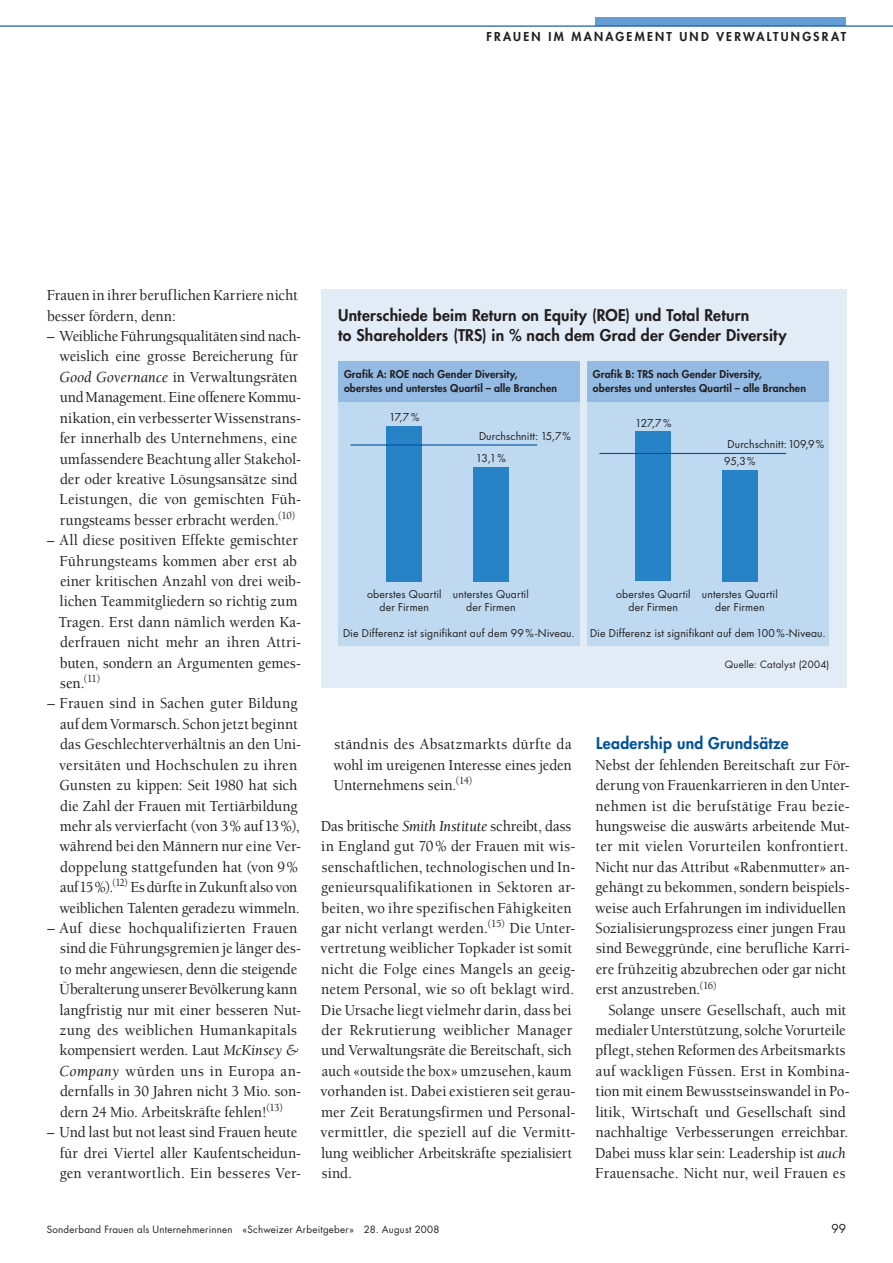
<style>
.page{position:relative;width:893px;height:1263px;background:#fff}
.page>*{position:absolute;margin:0;border:0;box-sizing:border-box;transform-origin:0 0}
.t1{font:500 15.75px/20.4px "Berkeley Std";color:#231f20;scale:.94 1}
.t2{font:800 15.75px/20.4px "Futura Std";letter-spacing:.015em;color:#231f20}
.t3{font:800 15.75px "Futura Std";letter-spacing:.015em;color:#01519b}
.t4{font:800 12px "Futura Std";letter-spacing:.185em;color:#231f20}
.t5{font:12px "Futura Std";color:#231f20}
.t6{font:10.5px/12.8px "Futura Std";letter-spacing:.01em;color:#231f20;text-align:center}
.t7{font:800 10.5px/14.2px "Futura Std";letter-spacing:.015em;color:#231f20}
.t8{font:9.75px "Futura Std";letter-spacing:.025em;color:#231f20}
.s1{font-weight:400;font-style:italic}
</style>
<div class="page">
<div style="left:595px;top:17px;width:251px;height:9px;background:#639dd4"></div>
<hr style="left:0;top:26px;width:893px;height:1px;background:#01519b">
<div style="left:321px;top:289px;width:525px;height:399px;background:#e1ecf7"></div>
<div style="left:338px;top:402px;width:242px;height:244px;background:#bed9f0"></div>
<div style="left:338px;top:361px;width:242px;height:41px;background:#94bbe3"></div>
<div style="left:587px;top:402px;width:242px;height:244px;background:#bed9f0"></div>
<div style="left:587px;top:361px;width:242px;height:41px;background:#94bbe3"></div>
<div style="left:387px;top:426px;width:35px;height:155px;background:#2783c5"></div>
<div style="left:473px;top:467px;width:36px;height:114px;background:#2783c5"></div>
<hr style="left:350px;top:444px;width:187px;height:1px;background:#01519b">
<div style="left:636px;top:431px;width:35px;height:150px;background:#2783c5"></div>
<div style="left:722px;top:470px;width:35px;height:111px;background:#2783c5"></div>
<hr style="left:599px;top:453px;width:187px;height:1px;background:#01519b">
<p class="t4" style="left:486px;top:31px;width:361px">FRAUEN IM MANAGEMENT UND VERWALTUNGSRAT</p>
<p class="t1" style="left:47px;top:286px;width:269px">Frauen in ihrer beruflichen Karriere nicht besser fördern, denn:</p>
<p class="t1" style="left:59px;top:327px;width:259px;text-indent:-12px">– Weibliche Führungsqualitäten sind nach&shy;weislich eine grosse Bereicherung für <span class="s1">Good Governance</span> in Verwaltungsräten und Management. Eine offenere Kommu&shy;nikation, ein verbesserter Wissenstrans&shy;fer innerhalb des Unternehmens, eine umfassendere Beachtung aller Stakehol&shy;der oder kreative Lösungsansätze sind Leistungen, die von gemisch ten Füh&shy;rungsteams besser erbracht werden.<sup>(10)</sup></p>
<p class="t1" style="left:58px;top:531px;width:260px;text-indent:-11px">– All diese positiven Effekte gemischter Führungsteams kommen aber erst ab einer kritischen Anzahl von drei weib&shy;lichen Teammitgliedern so richtig zum Tragen. Erst dann nämlich werden Ka&shy;derfrauen nicht mehr an ihren Attri&shy;buten, sondern an Argumenten gemes&shy;sen.<sup>(11)</sup></p>
<p class="t1" style="left:59px;top:694px;width:259px;text-indent:-12px">– Frauen sind in Sachen guter Bildung auf dem Vormarsch. Schon jetzt beginnt das Geschlechterverhältnis an den Uni&shy;versitäten und Hochschulen zu ihren Gunsten zu kippen: Seit 1980 hat sich die Zahl der Frauen mit Tertiärbildung mehr als vervierfacht (von 3 % auf 13 %), während bei den Männern nur eine Ver&shy;doppelung stattgefunden hat (von 9 % auf 15 %).<sup>(12)</sup> Es dürfte in Zukunft also von weiblichen Talenten geradezu wimmeln.</p>
<p class="t1" style="left:60px;top:919px;width:258px;text-indent:-12px">– Auf diese hochqualifizierten Frauen sind die Führungsgremien je länger des&shy;to mehr angewiesen, denn die steigen de Überalterung unserer Bevölkerung kann langfristig nur mit einer besseren Nut&shy;zung des weiblichen Humankapitals kom pensiert werden. Laut <span class="s1">McKinsey &amp; Com pany</span> würden uns in Europa an&shy;dernfalls in 30 Jahren nicht 3 Mio. son&shy;dern 24 Mio. Arbeitskräfte fehlen!<sup>(13)</sup></p>
<p class="t1" style="left:60px;top:1123px;width:258px;text-indent:-12px">– Und last but not least sind Frauen heute für drei Viertel aller Kaufentscheidun&shy;gen verantwortlich. Ein besseres Ver-</p>
<p class="t2" style="left:338px;top:306px;width:450px">Unterschiede beim Return on Equity (ROE) und Total Return<br>to Shareholders (TRS) in % nach dem Grad der Gender Diversity</p>
<p class="t7" style="left:344px;top:368px;width:215px">Grafik A: ROE nach Gender Diversity, oberstes und unterstes Quartil – alle Branchen</p>
<p class="t7" style="left:593px;top:368px;width:215px">Grafik B: TRS nach Gender Diversity,<br>oberstes und unterstes Quartil – alle Branchen</p>
<p class="t6" style="left:389px;top:412px;width:32px">17,7 %</p>
<p class="t6" style="left:635px;top:417px;width:38px">127,7%</p>
<p class="t6" style="left:479px;top:430px;width:93px">Durchschnitt: 15,7%</p>
<p class="t6" style="left:728px;top:439px;width:98px">Durchschnitt:109,9%</p>
<p class="t6" style="left:476px;top:453px;width:31px">13,1%</p>
<p class="t6" style="left:724px;top:456px;width:33px">95,3%</p>
<p class="t6" style="left:367px;top:589px;width:76px">oberstes Quartil der Firmen</p>
<p class="t6" style="left:453px;top:589px;width:77px">unterstes Quartil der Firmen</p>
<p class="t6" style="left:616px;top:589px;width:76px">oberstes Quartil der Firmen</p>
<p class="t6" style="left:702px;top:589px;width:77px">unterstes Quartil der Firmen</p>
<p class="t6" style="left:343px;top:627px;width:233px">Die Differenz ist signifikant auf dem 99%-Niveau.</p>
<p class="t6" style="left:590px;top:627px;width:237px">Die Differenz ist signifikant auf dem100%-Niveau.</p>
<p class="t8" style="left:725px;top:659px;width:106px">Quelle: Catalyst (2004)</p>
<p class="t1" style="left:334px;top:735px;width:255px;text-align:justify">ständnis des Absatzmarkts dürfte da wohl im ureigenen Interesse eines jeden Unternehmens sein.<sup>(14)</sup></p>
<p class="t1" style="left:321px;top:817px;width:272px">Das britische <span class="s1">Smith Institute</span> schreibt, dass in England gut 70 % der Frauen mit wis&shy;senschaftlichen, technologischen und In&shy;genieursqualifikationen in Sektoren ar&shy;beiten, wo ihre spezifischen Fähigkeiten gar nicht verlangt werden.<sup>(15)</sup> Die Unter&shy;ver tretung weiblicher Topkader ist somit nicht die Folge eines Mangels an geeig&shy;netem Per sonal, wie so oft beklagt wird.<br>Die Ursache liegt vielmehr darin, dass bei der Re krutierung weiblicher Manager und Ver wal tungs räte die Bereitschaft, sich auch «outside the box» umzusehen, kaum vor handen ist. Dabei existieren seit gerau&shy;mer Zeit Beratungsfirmen und Personal&shy;vermitt ler, die speziell auf die Vermitt&shy;lung weiblicher Arbeitskräfte spezialisiert sind.</p>
<p class="t3" style="left:596px;top:736px;width:194px">Leadership und Grundsätze</p>
<p class="t1" style="left:595px;top:756px;width:272px">Nebst der fehlenden Bereitschaft zur För&shy;derung von Frauenkarrieren in den Unter&shy;nehmen ist die berufstätige Frau bezie&shy;hungsweise die auswärts arbeitende Mut&shy;ter mit vielen Vorurteilen konfrontiert.<br>Nicht nur das Attribut «Rabenmutter» an&shy;gehängt zu bekommen, sondern beispiels&shy;weise auch Erfahrungen im individuellen Sozialisierungsprozess einer jungen Frau sind Beweggründe, eine berufliche Karri&shy;ere frühzeitig abzubrechen oder gar nicht erst anzustreben.<sup>(16)</sup></p>
<p class="t1" style="left:595px;top:1001px;width:272px;text-indent:13px">Solange unsere Gesellschaft, auch mit medialer Unterstützung, solche Vorurteile pflegt, stehen Reformen des Arbeits mark ts auf wackligen Füssen. Erst in Kombina&shy;tion mit einem Bewusstseinswandel in Po&shy;litik, Wirtschaft und Gesellschaft sind nach haltige Verbesserungen erreichbar.<br>Dabei muss klar sein: Leadership ist <span class="s1">auch </span>Frauen sache. Nicht nur, weil Frauen es</p>
<p class="t8" style="left:47px;top:1225px;width:394px">Sonderband Frauen als Unternehmerinnen «Schweizer Arbeitgeber» 28. August 2008</p>
<p class="t5" style="left:831px;top:1223px;width:16px">99</p>
</div>
